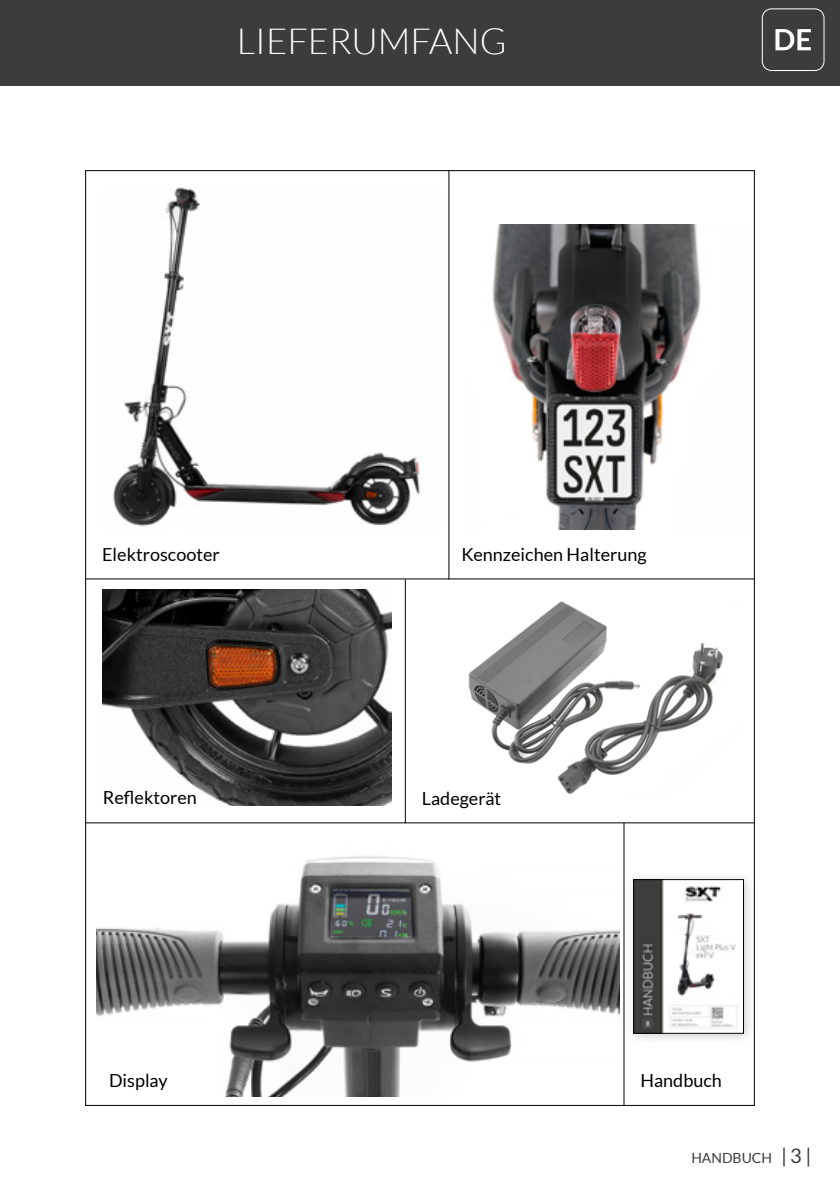
<style>
.page{position:relative;width:840px;height:1191px;background:#fff}
.page>*{position:absolute;margin:0;border:0;box-sizing:border-box;transform-origin:0 0}
.t1{font:300 36px "Lato";color:#fff}
.t2{font:18px "Lato";color:#000}
.t3{font:14px "Lato";color:#3c3c3b}
.s1{font-size:20px}
</style>
<div class="page">
<div style="left:0;top:0;width:839px;height:85px;background:#3c3c3b"></div>
<div style="left:761px;top:9px;width:62px;height:62px;border:1px solid #fff;border-radius:9px"></div>
<svg style="left:775px;top:29px;width:35px;height:21px"></svg>
<hr style="left:404px;top:579px;width:1px;height:244px;background:#000">
<hr style="left:448px;top:170px;width:1px;height:409px;background:#000">
<hr style="left:623px;top:823px;width:1px;height:283px;background:#000">
<hr style="left:85px;top:822px;width:669px;height:1px;background:#000">
<hr style="left:85px;top:578px;width:669px;height:1px;background:#000">
<img style="left:113px;top:187px;width:307px;height:340px">
<img style="left:96px;top:856px;width:523px;height:240px">
<img style="left:492px;top:224px;width:209px;height:305px">
<img style="left:468px;top:601px;width:255px;height:194px">
<div style="left:624px;top:870px;width:132px;height:176px;background:#000;opacity:.2"></div>
<img style="left:635px;top:881px;width:106px;height:150px">
<div style="left:633px;top:879px;width:110px;height:154px;border:1px solid #000"></div>
<img style="left:102px;top:589px;width:289px;height:216px">
<h1 class="t1" style="left:237px;top:22px;width:271px">LIEFERUMFANG</h1>
<p class="t2" style="left:102px;top:545px;width:119px">Elektroscooter</p>
<p class="t2" style="left:461px;top:545px;width:187px">Kennzeichen Halterung</p>
<p class="t2" style="left:103px;top:787px;width:95px">Reflektoren</p>
<p class="t2" style="left:421px;top:788px;width:81px">Ladegerät</p>
<p class="t2" style="left:109px;top:1070px;width:60px">Display</p>
<p class="t2" style="left:640px;top:1070px;width:83px">Handbuch</p>
<p class="t3" style="left:691px;top:1149px;width:122px">HANDBUCH <span class="s1">| 3 |</span></p>
</div>
